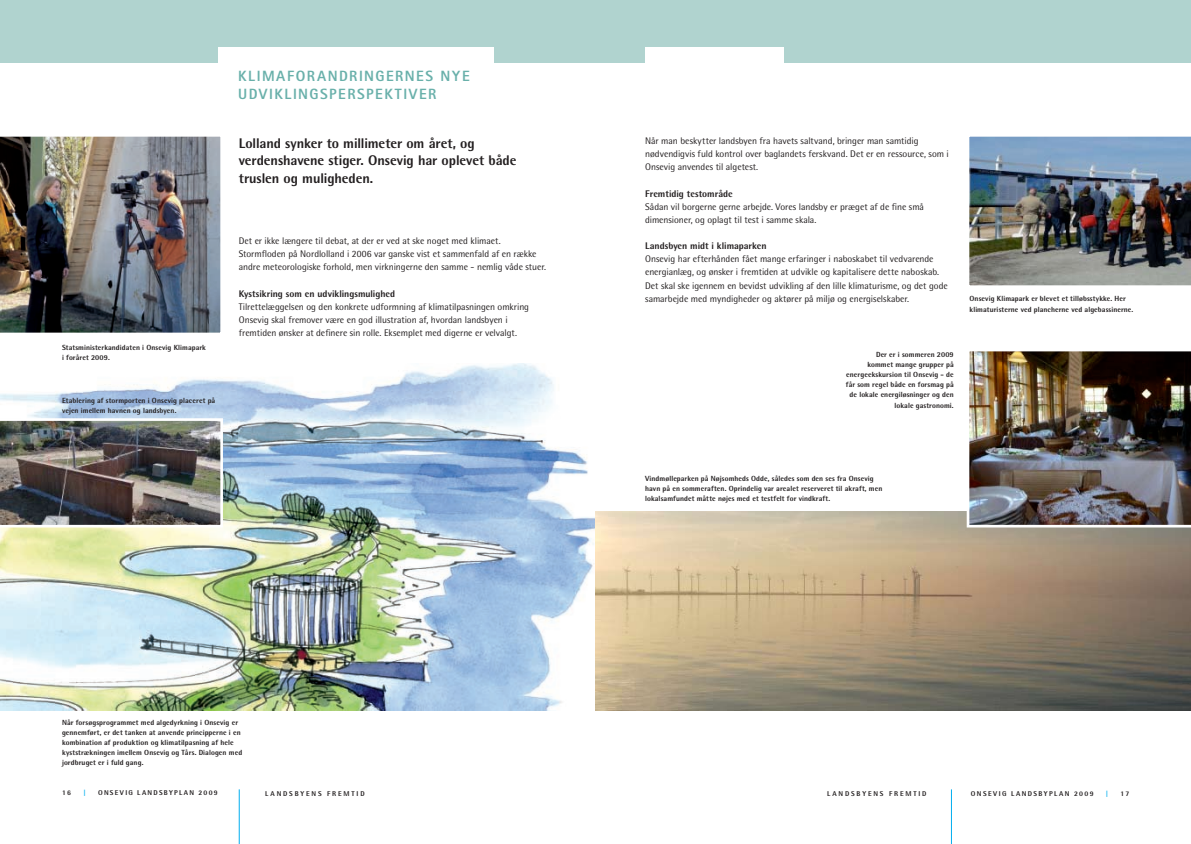
<style>
.page{position:relative;width:1191px;height:844px;background:#fff}
.page>*{position:absolute;margin:0;border:0;box-sizing:border-box;transform-origin:0 0}
.t1{font:800 14.88px "Rotis Sans Serif";letter-spacing:.105em;color:#69b0aa}
.t2{font:800 14px/17.5px "Rotis Semi Sans";letter-spacing:-.005em;color:#231f20}
.t3{font:9.62px/13.1px "Rotis Semi Sans";letter-spacing:-.005em;color:#231f20}
.t4{font:800 9.62px "Rotis Semi Sans";color:#231f20}
.t5{font:800 7.44px/10.1px "Rotis Semi Sans";letter-spacing:.01em;color:#231f20}
.t6{font:800 7px "Rotis Semi Sans";letter-spacing:.195em;color:#231f20}
.t7{font:800 7px "Rotis Semi Sans";color:#00aeef}
</style>
<div class="page">
<img style="left:0;top:364px;width:595px;height:345px">
<div style="left:0;top:0;width:1191px;height:62px;background:#b0d3cf"></div>
<img style="left:595px;top:511px;width:596px;height:198px">
<img style="left:0;top:136px;width:221px;height:197px">
<img style="left:0;top:418px;width:223px;height:109px">
<hr style="left:239px;top:789px;width:1px;height:54px;background:#00aeef">
<hr style="left:951px;top:789px;width:1px;height:54px;background:#00aeef">
<div style="left:218px;top:47px;width:276px;height:42px;background:#fff"></div>
<div style="left:645px;top:47px;width:139px;height:42px;background:#fff"></div>
<img style="left:969px;top:136px;width:222px;height:150px">
<img style="left:966px;top:351px;width:225px;height:176px">
<h1 class="t1" style="left:238px;top:67px;width:90px">KLI MAFORAND</h1>
<h1 class="t1" style="left:349px;top:67px;width:20px">RINGE</h1>
<h1 class="t1" style="left:395px;top:67px;width:20px">RNES</h1>
<h1 class="t1" style="left:440px;top:67px;width:11px">NYE</h1>
<h1 class="t1" style="left:238px;top:84px;width:56px">UDVIKLINGSPE</h1>
<h1 class="t1" style="left:347px;top:84px;width:20px">RSPE</h1>
<h1 class="t1" style="left:384px;top:84px;width:54px">KTIVER</h1>
<h2 class="t2" style="left:239px;top:134px;width:279px">Lolland synker to millimeter om året, og verdenshavene stiger. Onsevig har oplevet både truslen og muligheden.</h2>
<p class="t5" style="left:62px;top:342px;width:145px">Statsministerkandidaten i Onsevig Klimapark i foråret 2009.</p>
<p class="t5" style="left:62px;top:395px;width:155px">Etablering af stormporten i Onsevig placeret på vejen imellem havnen og landsbyen.</p>
<p class="t3" style="left:239px;top:234px;width:309px">Det er ikke længere til debat, at der er ved at ske noget med klimaet.<br>Stormfloden på Nordlolland i 2006 var ganske vist et sammenfald af en række andre meteorologiske forhold, men virkningerne den samme - nemlig våde stuer.</p>
<p class="t4" style="left:239px;top:287px;width:158px">Kystsikring som en udviklingsmulighed</p>
<p class="t3" style="left:239px;top:300px;width:292px">Tilrettelæggelsen og den konkrete udformning af klimatilpasningen omkring<br>Onsevig skal fremover være en god illustration af, hvordan landsbyen i fremtiden ønsker at definere sin rolle. Eksemplet med digerne er velvalgt.</p>
<p class="t5" style="left:62px;top:717px;width:182px">Når forsøgsprogrammet med algedyrkning i Onsevig er gennemført, er det tanken at anvende principperne i en kombination af produktion og klimatilpasning af hele kyststrækningen imellem Onsevig og Tårs. Dialogen med jordbruget er i fuld gang.</p>
<p class="t3" style="left:645px;top:134px;width:305px">Når man beskytter landsbyen fra havets saltvand, bringer man samtidig nødvendigvis fuld kontrol over baglandets ferskvand. Det er en ressource, som i<br>Onsevig anvendes til algetest.</p>
<p class="t4" style="left:645px;top:187px;width:89px">Fremtidig testområde</p>
<p class="t3" style="left:645px;top:200px;width:280px">Sådan vil borgerne gerne arbejde. Vores landsby er præget af de fine små dimensioner, og oplagt til test i samme skala.</p>
<p class="t4" style="left:645px;top:240px;width:123px">Landsbyen midt i klimaparken</p>
<p class="t3" style="left:645px;top:252px;width:304px">Onsevig har efterhånden fået mange erfaringer i naboskabet til vedvarende energianlæg, og ønsker i fremtiden at udvikle og kapitalisere dette naboskab.<br>Det skal ske igennem en bevidst udvikling af den lille klimaturisme, og det gode samarbejde med myndigheder og aktører på miljø og energiselskaber.</p>
<p class="t5" style="left:846px;top:349px;width:109px;text-align:right">Der er i sommeren 2009<br>kommet mange grupper på energeekskursion til Onsevig - de får som regel både en forsmag på de lokale energiløsninger og den lokale gastronomi.</p>
<p class="t5" style="left:969px;top:293px;width:165px">Onsevig Klimapark er blevet et tilløbsstykke. Her klimaturisterne ved plancherne ved algebassinerne.</p>
<p class="t5" style="left:645px;top:473px;width:239px">Vindmølleparken på Nøjsomheds Odde, således som den ses fra Onsevig havn på en sommeraften. Oprindelig var arealet reserveret til akraft, men lokalsamfundet måtte nøjes med et testfelt for vindkraft.</p>
<p class="t6" style="left:62px;top:788px;width:10px">16</p>
<p class="t7" style="left:83px;top:788px;width:4px">|</p>
<p class="t6" style="left:98px;top:788px;width:121px">ONSEVIG LANDSBYPLAN 2009</p>
<p class="t6" style="left:265px;top:788px;width:12px">L andsbyens</p>
<p class="t6" style="left:327px;top:788px;width:12px">f remtid</p>
<p class="t6" style="left:827px;top:788px;width:12px">L andsbyens</p>
<p class="t6" style="left:889px;top:788px;width:12px">f remtid</p>
<p class="t6" style="left:971px;top:788px;width:124px">ONSEVIG LANDSBYPLAN 2009</p>
<p class="t7" style="left:1105px;top:788px;width:4px">|</p>
<p class="t6" style="left:1120px;top:788px;width:10px">17</p>
</div>
